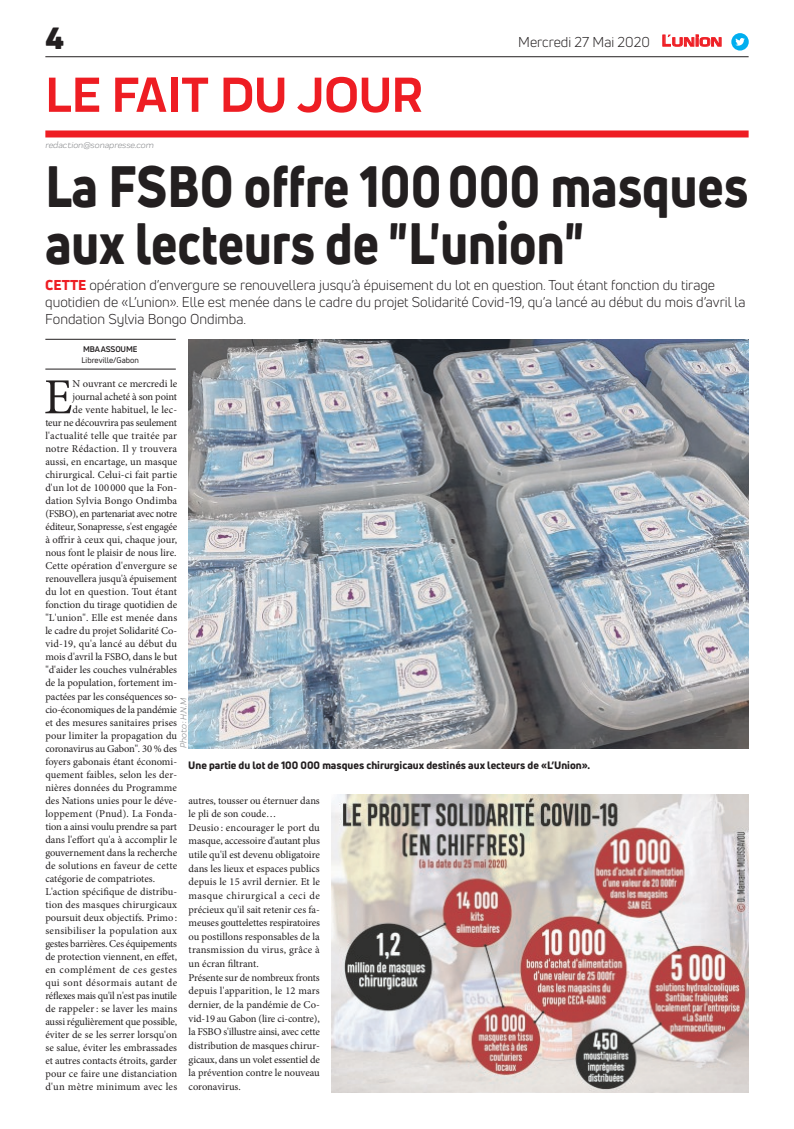
<style>
.page{position:relative;width:794px;height:1129px;background:#fff}
.page>*{position:absolute;margin:0;border:0;box-sizing:border-box;transform-origin:0 0}
.t1{font:800 57px/57px "Uni Neue";color:#231f20;scale:.87 1}
.t2{font:700 51px "Praktika";color:#ee1d23}
.t3{font:50.5px "Minion Pro";color:#231f20}
.t4{font:900 30px "Uni Neue";color:#231f20}
.t5{font:14px/16.8px "Uni Neue";color:#231f20}
.t6{font:10.5px/13.6px "Minion Pro";color:#231f20}
.t7{font:10.5px "Minion Pro";letter-spacing:-.02em;color:#231f20}
.t8{font:10.5px "Minion Pro";letter-spacing:-.025em;color:#231f20}
.t9{font:10.5px "Minion Pro";letter-spacing:.025em;color:#231f20}
.t10{font:800 10.5px "Uni Neue";color:#231f20}
.t11{font:10.5px "Minion Pro";letter-spacing:.02em;color:#231f20}
.t12{font:10.5px "Minion Pro";letter-spacing:.03em;color:#231f20}
.t13{font:10.5px "Minion Pro";letter-spacing:.035em;color:#231f20}
.t14{font:10.5px "Minion Pro";letter-spacing:.04em;color:#231f20}
.t15{font:italic 9px "Praktika";color:#818386}
.t16{font:8px "Uni Neue";color:#231f20}
.t17{font:700 8px "Uni Neue";letter-spacing:-.02em;color:#231f20}
.s1{font-family:"Eurostile";font-weight:600;font-size:14.9px;color:#ee1d23}
.s2{font-family:"Eurostile";font-weight:600;font-size:11.4px;color:#ee1d23}
.s3{font-weight:800;color:#ee1d23}
</style>
<div class="page">
<hr style="left:45px;top:56px;width:703px;height:1px;background:#231f20">
<div style="left:45px;top:130px;width:703px;height:7px;background:#ee1d23"></div>
<svg style="left:662px;top:34px;width:60px;height:13px"></svg>
<div style="left:731px;top:33px;width:17px;height:18px;background:#00aeef;border-radius:50%"></div>
<svg style="left:735px;top:38px;width:10px;height:8px"></svg>
<hr style="left:45px;top:368px;width:131px;height:1px;background:#231f20">
<hr style="left:45px;top:339px;width:131px;height:1px;background:#231f20">
<img style="left:331px;top:794px;width:417px;height:297px">
<img style="left:188px;top:339px;width:560px;height:409px">
<h3 class="t4" style="left:45px;top:17px;width:20px">4</h3>
<h2 class="t2" style="left:45px;top:54px;width:378px">LE FAIT DU JOUR</h2>
<p class="t15" style="left:45px;top:138px;width:110px">redaction@sonapresse.com</p>
<h3 class="t5" style="left:518px;top:33px;width:205px">Mercredi 27 Mai 2020 <span class="s1">L</span><span class="s2">UNION</span></h3>
<h1 class="t1" style="left:45px;top:157px;width:809px">La FSBO offre 100000 masques aux lecteurs de "L'union"</h1>
<p class="t5" style="left:45px;top:277px;width:702px"><span class="s3">CETTE</span> opération d’envergure se renouvellera jusqu’à épuisement du lot en question. Tout étant fonction du tirage quotidien de «L’union». Elle est menée dans le cadre du projet Solidarité Covid-19, qu’a lancé au début du mois d’avril la<br>Fondation Sylvia Bongo Ondimba.</p>
<p class="t17" style="left:83px;top:344px;width:56px">MBA ASSOUME</p>
<p class="t16" style="left:82px;top:355px;width:59px">Libreville/Gabon</p>
<h3 class="t3" style="left:44px;top:363px;width:30px">E</h3>
<p class="t6" style="left:73px;top:377px;width:106px">N ouvrant ce mercredi le</p>
<p class="t6" style="left:73px;top:390px;width:106px">journal acheté à son point</p>
<p class="t6" style="left:73px;top:403px;width:106px">de vente habituel, le lec-</p>
<p class="t7" style="left:45px;top:416px;width:133px">teur ne découvrira pas seulement</p>
<p class="t9" style="left:45px;top:429px;width:133px">l'actualité telle que traitée par</p>
<p class="t9" style="left:45px;top:442px;width:133px">notre Rédaction. Il y trouvera</p>
<p class="t6" style="left:45px;top:455px;width:133px">aussi, en encartage, un masque</p>
<p class="t6" style="left:45px;top:468px;width:133px">chirurgical. Celui-ci fait partie</p>
<p class="t6" style="left:45px;top:481px;width:133px">d'un lot de 100 000 que la Fon-</p>
<p class="t6" style="left:45px;top:494px;width:133px">dation Sylvia Bongo Ondimba</p>
<p class="t8" style="left:45px;top:507px;width:133px">(FSBO), en partenariat avec notre</p>
<p class="t7" style="left:45px;top:520px;width:133px">éditeur, Sonapresse, s'est engagée</p>
<p class="t6" style="left:45px;top:533px;width:133px">à offrir à ceux qui, chaque jour,</p>
<p class="t6" style="left:45px;top:546px;width:133px">nous font le plaisir de nous lire.</p>
<p class="t6" style="left:45px;top:559px;width:133px">Cette opération d'envergure se</p>
<p class="t6" style="left:45px;top:572px;width:133px">renouvellera jusqu'à épuisement</p>
<p class="t11" style="left:45px;top:585px;width:133px">du lot en question. Tout étant</p>
<p class="t6" style="left:45px;top:598px;width:133px">fonction du tirage quotidien de</p>
<p class="t6" style="left:45px;top:611px;width:133px">"L'union". Elle est menée dans</p>
<p class="t6" style="left:45px;top:624px;width:133px">le cadre du projet Solidarité Co-</p>
<p class="t6" style="left:45px;top:637px;width:133px">vid-19, qu'a lancé au début du</p>
<p class="t6" style="left:45px;top:650px;width:133px">mois d'avril la FSBO, dans le but</p>
<p class="t6" style="left:45px;top:663px;width:133px">"d'aider les couches vulnérables</p>
<p class="t6" style="left:45px;top:676px;width:133px">de la population, fortement im-</p>
<p class="t6" style="left:45px;top:689px;width:133px">pactées par les conséquences so-</p>
<p class="t7" style="left:45px;top:702px;width:133px">cio-économiques de la pandémie</p>
<p class="t6" style="left:45px;top:715px;width:133px">et des mesures sanitaires prises</p>
<p class="t6" style="left:45px;top:728px;width:133px">pour limiter la propagation du</p>
<p class="t6" style="left:45px;top:741px;width:133px">coronavirus au Gabon". 30 % des</p>
<p class="t6" style="left:45px;top:754px;width:133px">foyers gabonais étant économi-</p>
<p class="t6" style="left:45px;top:767px;width:133px">quement faibles, selon les der-</p>
<p class="t6" style="left:45px;top:780px;width:133px">nières données du Programme</p>
<p class="t6" style="left:45px;top:793px;width:133px">des Nations unies pour le déve-</p>
<p class="t11" style="left:45px;top:806px;width:133px">loppement (Pnud). La Fonda-</p>
<p class="t7" style="left:45px;top:819px;width:133px">tion a ainsi voulu prendre sa part</p>
<p class="t6" style="left:45px;top:832px;width:133px">dans l'effort qu'a à accomplir le</p>
<p class="t6" style="left:45px;top:845px;width:133px">gouvernement dans la recherche</p>
<p class="t6" style="left:45px;top:858px;width:133px">de solutions en faveur de cette</p>
<p class="t6" style="left:45px;top:871px;width:111px">catégorie de compatriotes.</p>
<p class="t6" style="left:45px;top:884px;width:133px">L'action spécifique de distribu-</p>
<p class="t6" style="left:45px;top:897px;width:133px">tion des masques chirurgicaux</p>
<p class="t6" style="left:45px;top:910px;width:133px">poursuit deux objectifs. Primo:</p>
<p class="t12" style="left:45px;top:923px;width:133px">sensibiliser la population aux</p>
<p class="t8" style="left:45px;top:936px;width:133px">gestes barrières. Ces équipements</p>
<p class="t6" style="left:45px;top:949px;width:133px">de protection viennent, en effet,</p>
<p class="t14" style="left:45px;top:962px;width:133px">en complément de ces gestes</p>
<p class="t13" style="left:45px;top:975px;width:133px">qui sont désormais autant de</p>
<p class="t8" style="left:45px;top:988px;width:133px">réflexes mais qu'il n'est pas inutile</p>
<p class="t6" style="left:45px;top:1001px;width:133px">de rappeler: se laver les mains</p>
<p class="t6" style="left:45px;top:1014px;width:133px">aussi régulièrement que possible,</p>
<p class="t6" style="left:45px;top:1027px;width:133px">éviter de se les serrer lorsqu'on</p>
<p class="t6" style="left:45px;top:1040px;width:133px">se salue, éviter les embrassades</p>
<p class="t6" style="left:45px;top:1053px;width:133px">et autres contacts étroits, garder</p>
<p class="t6" style="left:45px;top:1066px;width:133px">pour ce faire une distanciation</p>
<p class="t9" style="left:45px;top:1079px;width:133px">d'un mètre minimum avec les</p>
<p class="t15" style="left:177px;top:748px;width:51px;rotate:-90deg">Photo : H.N.M</p>
<p class="t10" style="left:188px;top:757px;width:403px">Une partie du lot de 100 000 masques chirurgicaux destinés aux lecteurs de «L’Union».</p>
<p class="t6" style="left:189px;top:793px;width:133px">autres, tousser ou éternuer dans le pli de son coude…<br>Deusio : encourager le port du masque, accessoire d'autant plus utile qu'il est devenu obligatoire dans les lieux et espaces publics depuis le 15 avril dernier. Et le masque chirurgical a ceci de précieux qu'il sait retenir ces fa&shy;meuses gouttelettes respiratoires ou postillons responsables de la transmission du virus, grâce à un écran filtrant.<br>Présente sur de nombreux fronts depuis l'apparition, le 12 mars dernier, de la pandémie de Co&shy;vid-19 au Gabon (lire ci-contre), la FSBO s'illustre ainsi, avec cette distribution de masques chirur&shy;gicaux, dans un volet essentiel de la prévention contre le nouveau coronavirus.</p>
</div>
